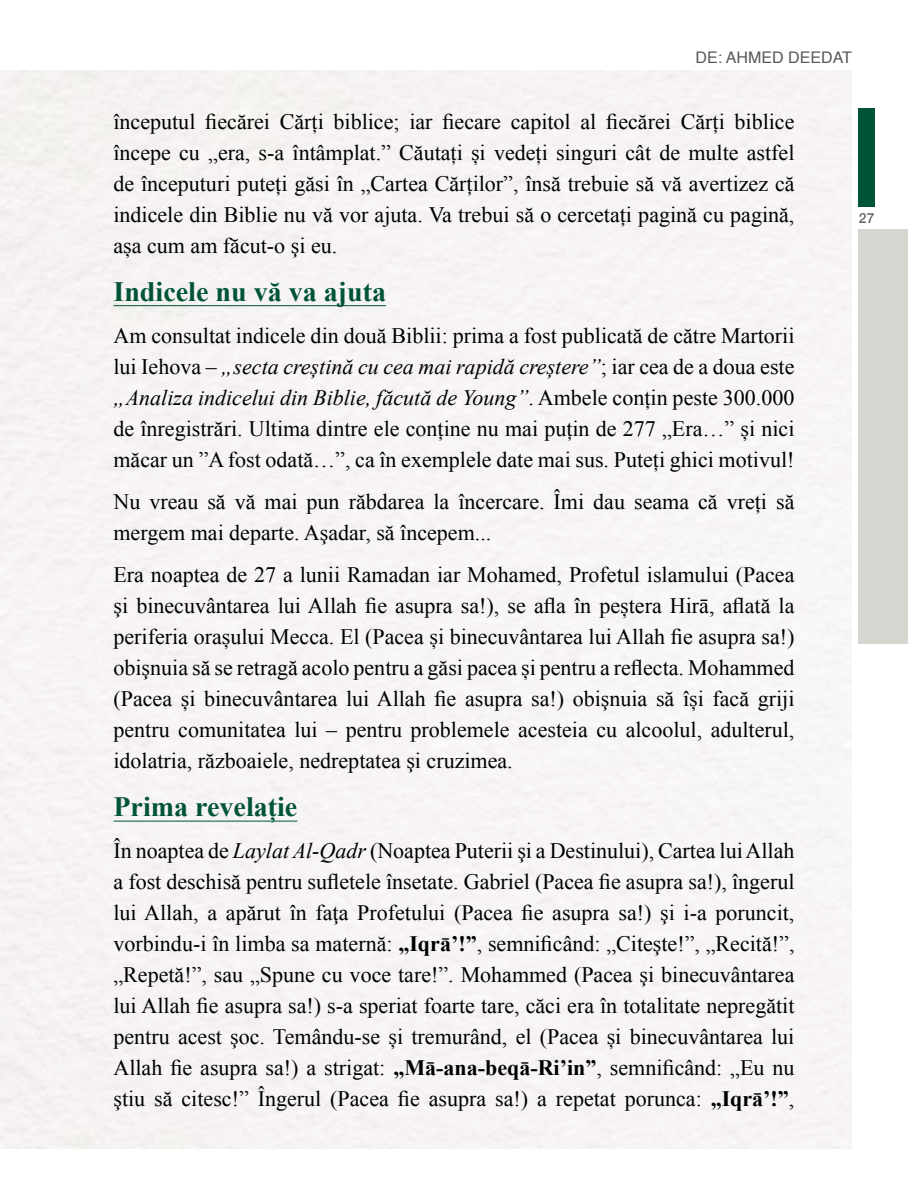
<style>
.page{position:relative;width:908px;height:1191px;background:#fff}
.page>*{position:absolute;margin:0;border:0;box-sizing:border-box;transform-origin:0 0}
.t1{font:700 28px "Times New Roman";color:#005436}
.t2{font:22px/31px "Times New Roman";color:#000;text-align:justify}
.t3{font:16px "Helvetica";color:#58595b}
.t4{font:500 13.8px "Helvetica Neue";color:#636466}
.s1{font-style:italic}
.s2{font-weight:700}
</style>
<div class="page">
<div style="left:0;top:71px;width:851px;height:1077px;background:#f7f4f3"></div>
<div style="left:858px;top:229px;width:49px;height:414px;background:#d7d5cf"></div>
<div style="left:858px;top:108px;width:17px;height:99px;background:#005436"></div>
<hr style="left:113px;top:305px;width:273px;height:1px;background:#005436">
<hr style="left:113px;top:820px;width:184px;height:1px;background:#005436">
<p class="t3" style="left:695px;top:45px;width:158px">DE: AHMED DEEDAT</p>
<p class="t2" style="left:113px;top:105px;width:682px">începutul fiecărei Cărți biblice; iar fiecare capitol al fiecărei Cărți biblice începe cu „era, s-a întâmplat.” Căutați și vedeți singuri cât de multe astfel de începuturi puteți găsi în „Cartea Cărților”, însă trebuie să vă avertizez că indicele din Biblie nu vă vor ajuta. Va trebui să o cercetați pagină cu pagină, așa cum am făcut-o şi eu.</p>
<p class="t1" style="left:113px;top:272px;width:274px">Indicele nu vă va ajuta</p>
<p class="t2" style="left:113px;top:319px;width:682px">Am consultat indicele din două Biblii: prima a fost publicată de către Martorii lui Iehova – <span class="s1">„secta creștină cu cea mai rapidă creștere”</span>; iar cea de a doua este <span class="s1">„Analiza indicelui din Biblie, făcută de Young”</span>. Ambele conțin peste 300.000 de înregistrări. Ultima dintre ele conține nu mai puțin de 277 „Era…” și nici măcar un ”A fost odată…”, ca în exemplele date mai sus. Puteți ghici motivul!</p>
<p class="t2" style="left:113px;top:486px;width:682px">Nu vreau să vă mai pun răbdarea la încercare. Îmi dau seama că vreți să mergem mai departe. Aşadar, să începem...</p>
<p class="t2" style="left:113px;top:559px;width:682px">Era noaptea de 27 a lunii Ramadan iar Mohamed, Profetul islamului (Pacea şi binecuvântarea lui Allah fie asupra sa!), se afla în peștera Hirā, aflată la periferia orașului Mecca. El (Pacea și binecuvântarea lui Allah fie asupra sa!) obişnuia să se retragă acolo pentru a găsi pacea și pentru a reflecta. Mohammed (Pacea și binecuvântarea lui Allah fie asupra sa!) obişnuia să își facă griji pentru comunitatea lui – pentru problemele acesteia cu alcoolul, adulterul, idolatria, războaiele, nedreptatea şi cruzimea.</p>
<p class="t1" style="left:113px;top:787px;width:185px">Prima revelație</p>
<p class="t2" style="left:113px;top:835px;width:682px">În noaptea de <span class="s1">Laylat Al-Qadr</span> (Noaptea Puterii şi a Destinului), Cartea lui Allah a fost deschisă pentru sufletele însetate. Gabriel (Pacea fie asupra sa!), îngerul lui Allah, a apărut în faţa Profetului (Pacea fie asupra sa!) şi i-a poruncit, vorbindu-i în limba sa maternă: <span class="s2">„Iqrā’!”</span>, semnificând: „Citeşte!”, „Recită!”, „Repetă!”, sau „Spune cu voce tare!”. Mohammed (Pacea şi binecuvântarea lui Allah fie asupra sa!) s-a speriat foarte tare, căci era în totalitate nepregătit pentru acest şoc. Temându-se și tremurând, el (Pacea și binecuvântarea lui Allah fie asupra sa!) a strigat: <span class="s2">„Mā-ana-beqā-Ri’in”</span>, semnificând: „Eu nu ştiu să citesc!” Îngerul (Pacea fie asupra sa!) a repetat porunca: <span class="s2">„Iqrā’!”</span>,</p>
<p class="t4" style="left:858px;top:207px;width:17px">27</p>
</div>
